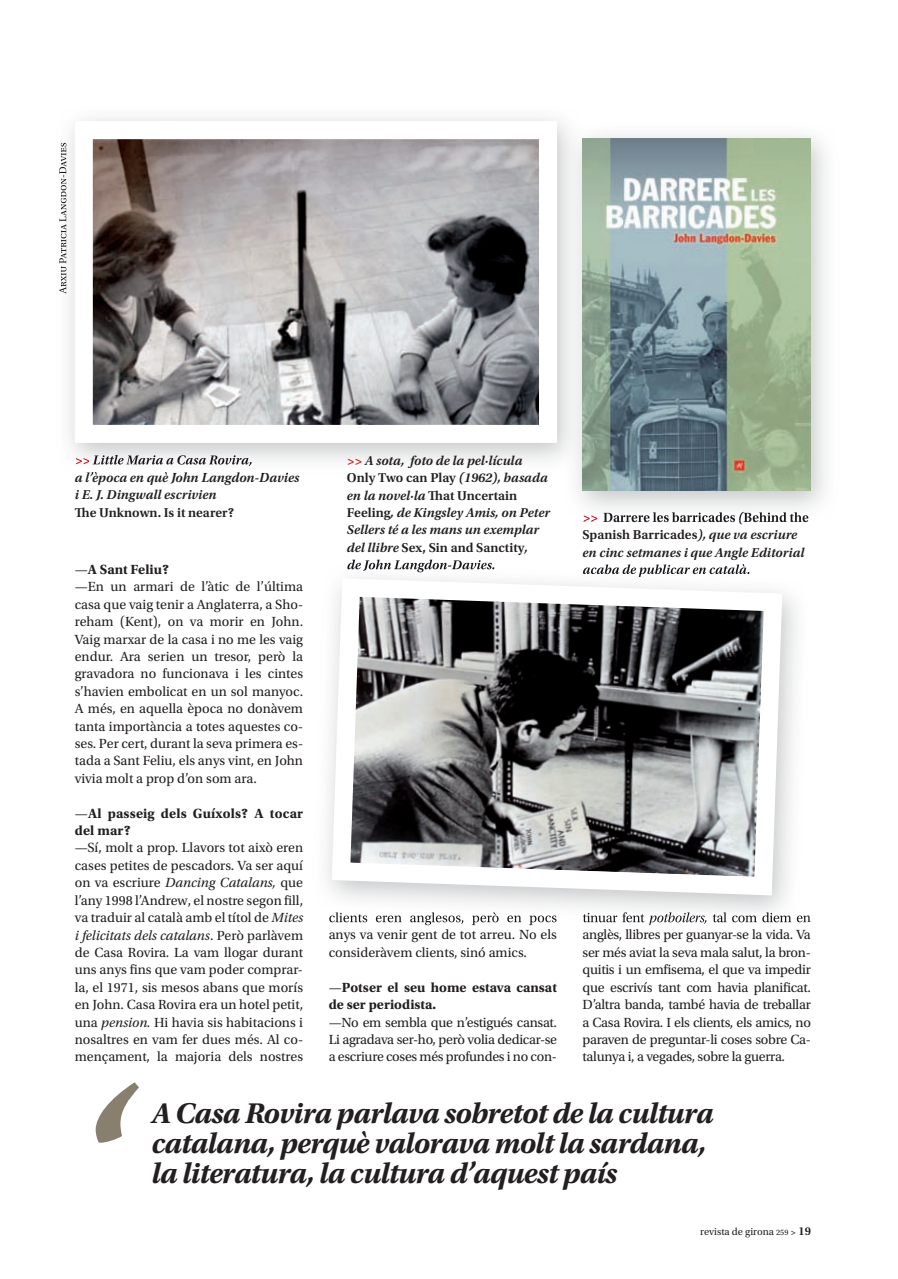
<style>
.page{position:relative;width:898px;height:1279px;background:#fff}
.page>*{position:absolute;margin:0;border:0;box-sizing:border-box;transform-origin:0 0}
.t1{font:italic 700 186px "Utopia Std";color:#887f6f}
.t2{font:italic 700 30px/30px "Utopia Std";letter-spacing:-.025em;color:#231f20}
.t3{font:13.95px/17.4px "Utopia Std";color:#231f20;text-align:justify}
.t4{font:700 13.95px/17.4px "Utopia Std";letter-spacing:.005em;color:#231f20}
.t5{font:italic 600 13.5px/17.4px "Utopia Std";color:#231f20}
.t6{font:600 13.5px "Utopia Std";color:#231f20}
.t7{font:10.5px "Utopia Std";color:#231f20}
.s1{color:#d2161e}
.s2{font-style:normal}
.s3{font-weight:700}
.s4{font-weight:400}
.s5{font-style:italic}
.s6{font-size:8.25px}
.s7{font-weight:600;font-size:9px}
.s8{font-weight:600;font-size:12px}
</style>
<div class="page">
<img style="left:59px;top:143px;width:7px;height:151px">
<svg style="left:76px;top:458px;width:13px;height:6px"></svg>
<img style="left:90px;top:455px;width:162px;height:11px">
<img style="left:86px;top:472px;width:202px;height:1px">
<svg style="left:89px;top:139px;width:463px;height:304px;background:#a09e9f"></svg>
<img style="left:327px;top:572px;width:480px;height:351px">
<img style="left:329px;top:912px;width:228px;height:11px">
<img style="left:582px;top:912px;width:62px;height:10px">
<img style="left:649px;top:912px;width:58px;height:11px">
<img style="left:712px;top:912px;width:95px;height:10px">
<img style="left:347px;top:560px;width:148px;height:12px">
<img style="left:583px;top:564px;width:167px;height:13px">
<svg style="left:332px;top:578px;width:450px;height:317px"></svg>
<img style="left:577px;top:135px;width:249px;height:384px">
<img style="left:561px;top:120px;width:23px;height:353px">
<img style="left:583px;top:515px;width:14px;height:5px">
<img style="left:603px;top:512px;width:132px;height:8px">
<img style="left:744px;top:512px;width:64px;height:8px">
<svg style="left:735px;top:511px;width:9px;height:9px"></svg>
<img style="left:582px;top:138px;width:228px;height:352px">
<p class="t5" style="left:75px;top:468px;width:226px">a l’època en què John Langdon-Davies i E. J. Dingwall escrivien</p>
<p class="t6" style="left:75px;top:504px;width:161px">The Unknown. Is it nearer?</p>
<p class="t5" style="left:347px;top:451px;width:204px"><span class="s1">&gt;&gt;</span> A sota, foto de la pel·lícula<br><span class="s2">Only Two can Play</span> (1962), basada en la novel·la <span class="s2">That Uncertain<br>Feeling</span>, de Kingsley Amis, on Peter<br>Sellers té a les mans un exemplar del llibre <span class="s2">Sex, Sin and Sanctity</span>,</p>
<p class="t5" style="left:582px;top:508px;width:228px"><span class="s1">&gt;&gt;</span> <span class="s2">Darrere les barricades</span> (<span class="s2">Behind the<br>Spanish Barricades</span>), que va escriure en cinc setmanes i que Angle Editorial</p>
<p class="t3" style="left:75px;top:560px;width:230px;text-align:left">—<span class="s3">A Sant Feliu?<br></span>—En un armari de l’àtic de l’última casa que vaig tenir a Anglaterra, a Sho&shy;reham (Kent), on va morir en John.<br>Vaig marxar de la casa i no me les vaig endur. Ara serien un tresor, però la gravadora no funcionava i les cintes s’havien embolicat en un sol manyoc.<br>A més, en aquella època no donàvem tanta importància a totes aquestes co&shy;ses. Per cert, durant la seva primera es&shy;tada a Sant Feliu, els anys vint, en John vivia molt a prop d’on som ara.</p>
<p class="t4" style="left:75px;top:804px;width:230px"><span class="s4">—</span>Al passeig dels Guíxols? A tocar del mar?</p>
<p class="t3" style="left:75px;top:839px;width:230px">—Sí, molt a prop. Llavors tot això eren cases petites de pescadors. Va ser aquí on va escriure <span class="s5">Dancing Catalans,</span> que l’any 1998 l’Andrew, el nostre segon fill, va traduir al català amb el títol de <span class="s5">Mites i felicitats dels catalans</span>. Però parlàvem de Casa Rovira. La vam llogar durant uns anys fins que vam poder comprar&shy;la, el 1971, sis mesos abans que morís en John. Casa Rovira era un hotel petit, una <span class="s5">pension.</span> Hi havia sis habitacions i nosaltres en vam fer dues més. Al co&shy;mençament, la majoria dels nostres</p>
<p class="t3" style="left:582px;top:926px;width:230px">anglès, llibres per guanyar-se la vida. Va ser més aviat la seva mala salut, la bron&shy;quitis i un emfisema, el que va impedir que escrivís tant com havia planificat.<br>D’altra banda, també havia de treballar a Casa Rovira. I els clients, els amics, no paraven de preguntar-li coses sobre Ca&shy;talunya i, a vegades, sobre la guerra.</p>
<h2 class="t2" style="left:151px;top:1098px;width:563px">A Casa Rovira parlava sobretot de la cultura catalana, perquè valorava molt la sardana, la literatura, la cultura d’aquest país</h2>
<p class="t3" style="left:328px;top:926px;width:230px">anys va venir gent de tot arreu. No els consideràvem clients, sinó amics.</p>
<p class="t4" style="left:328px;top:978px;width:230px"><span class="s4">—</span>Potser el seu home estava cansat de ser periodista.</p>
<p class="t3" style="left:328px;top:1013px;width:230px">—No em sembla que n’estigués cansat.<br>Li agradava ser-ho, però volia dedicar-se a escriure coses més profundes i no con-</p>
<h1 class="t1" style="left:75px;top:1049px;width:51px">‘</h1>
<p class="t7" style="left:700px;top:1225px;width:112px">revista de girona <span class="s6">259</span> <span class="s7">&gt;</span> <span class="s8">19</span></p>
</div>
